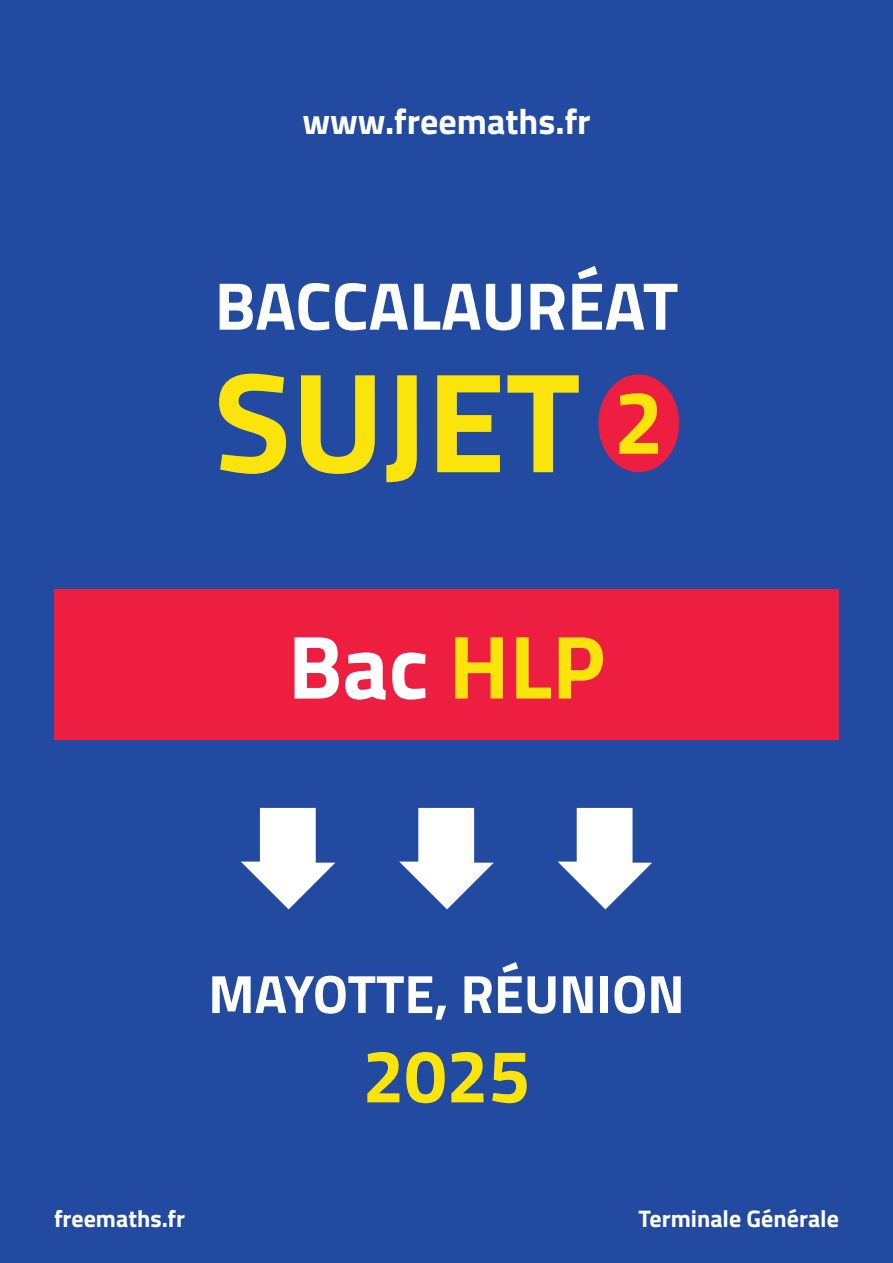
<style>
.page{position:relative;width:893px;height:1263px;background:#214aa0}
.page>*{position:absolute;margin:0;border:0;box-sizing:border-box;transform-origin:0 0}
.t1{font:700 142.5px "Titillium";color:#fbe30c}
.t2{font:700 90px "Titillium";color:#fff}
.t3{font:700 75px "Titillium";color:#fbe30c}
.t4{font:700 67.5px "Titillium";color:#fff}
.t5{font:700 54px "Titillium";color:#fff}
.t6{font:700 36px "Titillium";color:#fff}
.t7{font:700 24px "Titillium";color:#fff}
.s1{font-size:90px}
.s2{color:#fbe30c}
</style>
<div class="page">
<div style="left:598px;top:374px;width:81px;height:98px;background:#ed1e40;border-radius:50%"></div>
<svg style="left:241px;top:808px;width:94px;height:101px"></svg>
<svg style="left:399px;top:808px;width:95px;height:101px"></svg>
<svg style="left:558px;top:808px;width:94px;height:101px"></svg>
<div style="left:54px;top:589px;width:785px;height:151px;background:#ed1e40"></div>
<h3 class="t6" style="left:302px;top:94px;width:290px">www.freemaths.fr</h3>
<h3 class="t4" style="left:215px;top:254px;width:465px">BACCALAURÉAT</h3>
<h1 class="t1" style="left:214px;top:313px;width:452px">SUJET <span class="s1">2</span></h1>
<h2 class="t2" style="left:288px;top:598px;width:319px">Bac <span class="s2">HLP</span></h2>
<p class="t5" style="left:208px;top:953px;width:478px">MAYOTTE, RÉUNION</p>
<h3 class="t3" style="left:362px;top:1019px;width:169px">2025</h3>
<p class="t7" style="left:54px;top:1200px;width:133px">freemaths.fr</p>
<p class="t7" style="left:639px;top:1200px;width:202px">Terminale Générale</p>
</div>
